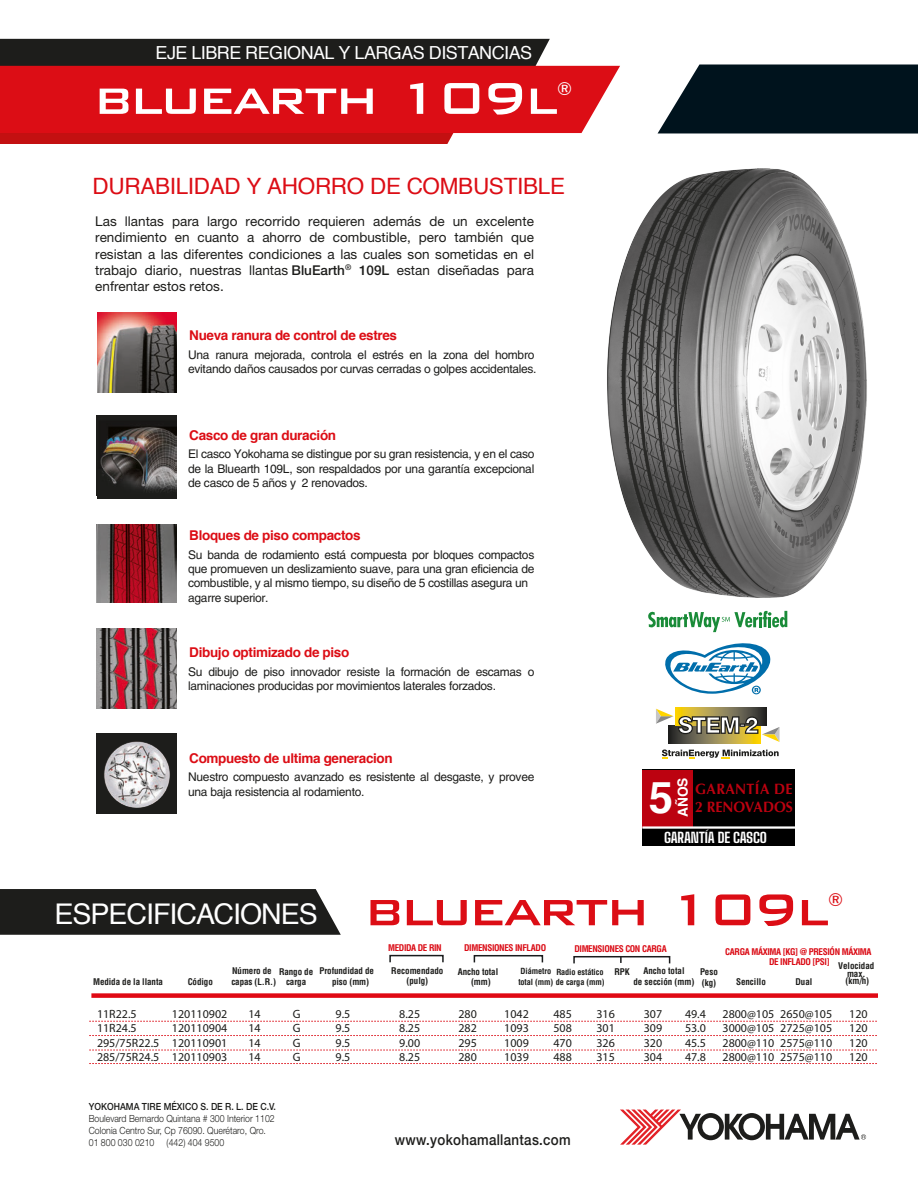
<style>
.page{position:relative;width:918px;height:1188px;background:#fff}
.page>*{position:absolute;margin:0;border:0;box-sizing:border-box;transform-origin:0 0}
.t1{font:500 59.7px "Bank Gothic BT";letter-spacing:-.05em;color:#fff}
.t2{font:500 59.7px "Bank Gothic BT";letter-spacing:-.05em;color:#dc0d15}
.t3{font:700 43.8px "Helvetica";color:#fff}
.t4{font:28.5px "Helvetica";letter-spacing:-.035em;color:#fff}
.t5{font:22.5px "Helvetica";letter-spacing:-.015em;color:#dc0d15}
.t6{font:18px "Helvetica";letter-spacing:-.03em;color:#fff}
.t7{font:500 18px "Bank Gothic BT";color:#fff}
.t8{font:500 18px "Bank Gothic BT";color:#dc0d15}
.t9{font:500 15px "Helvetica Neue LT Std";letter-spacing:.025em;color:#1d1d1b;scale:.89 1}
.t10{font:700 15px/18px "Optima";letter-spacing:.015em;color:#bc0210;scale:.94 1}
.t11{font:800 14.1px "Big Shoulders Text";letter-spacing:-.015em;color:#fff}
.t12{font:700 13.65px "Helvetica";color:#fff}
.t13{font:13.5px/16.2px "Helvetica Neue LT Std";color:#1d1d1b;text-align:justify}
.t14{font:700 13.5px "Helvetica";letter-spacing:-.025em;color:#dc0d15}
.t15{font:12px/14.4px "Helvetica LT Std";letter-spacing:-.025em;color:#1d1d1b}
.t16{font:12px/14.4px "Myriad Pro";color:#1d1d1b;text-align:justify}
.t17{font:300 9.9px/11.9px "Helvetica Neue LT Std";color:#1d1d1b;scale:.89 1}
.t18{font:500 9.9px "Helvetica Neue LT Std";color:#1d1d1b;scale:.89 1}
.t19{font:700 condensed 9px/10.5px "Helvetica LT Std";letter-spacing:-.005em;color:#1d1d1b;text-align:center}
.t20{font:700 condensed 9px/10.8px "Helvetica LT Std";letter-spacing:-.04em;color:#da0812;text-align:center}
.t21{font:700 condensed 8.25px "Helvetica LT Std";letter-spacing:-.01em;color:#1d1d1b}
.s1{font-weight:500}
</style>
<div class="page">
<div style="left:0;top:889px;width:341px;height:46px;background:#1d1d1b"></div>
<svg style="left:0;top:39px;width:620px;height:105px;background:#b12328"></svg>
<div style="left:91px;top:993px;width:787px;height:5px;background:#e00914"></div>
<svg style="left:89px;top:1035px;width:788px;height:1px"></svg>
<svg style="left:89px;top:1050px;width:788px;height:1px"></svg>
<svg style="left:89px;top:1063px;width:788px;height:1px"></svg>
<svg style="left:89px;top:1021px;width:788px;height:1px"></svg>
<img style="left:607px;top:169px;width:260px;height:429px">
<svg style="left:648px;top:611px;width:139px;height:21px"></svg>
<svg style="left:620px;top:1110px;width:246px;height:35px"></svg>
<img style="left:97px;top:313px;width:79px;height:80px">
<img style="left:97px;top:415px;width:79px;height:3px">
<img style="left:97px;top:418px;width:79px;height:81px">
<img style="left:97px;top:524px;width:79px;height:79px">
<img style="left:97px;top:628px;width:79px;height:80px">
<div style="left:97px;top:734px;width:80px;height:80px;background:#1d1d1b"></div>
<img style="left:104px;top:741px;width:66px;height:67px;border-radius:33px">
<svg style="left:665px;top:643px;width:106px;height:51px"></svg>
<svg style="left:656px;top:707px;width:124px;height:37px"></svg>
<svg style="left:662px;top:750px;width:117px;height:9px"></svg>
<div style="left:389px;top:955px;width:55px;height:8px;border:2px solid #191b1c"></div>
<div style="left:474px;top:955px;width:69px;height:8px;border:2px solid #191b1c"></div>
<div style="left:573px;top:956px;width:97px;height:8px;border:2px solid #191b1c"></div>
<svg style="left:620px;top:957px;width:2px;height:6px"></svg>
<svg style="left:658px;top:65px;width:260px;height:69px;background:#172831"></svg>
<div style="left:642px;top:769px;width:153px;height:77px;background:#000"></div>
<div style="left:642px;top:770px;width:50px;height:58px;background:#bc0210"></div>
<hr style="left:642px;top:826px;width:153px;height:3px;background:#fff">
<h3 class="t6" style="left:156px;top:38px;width:378px">EJE LIBRE REGIONAL Y LARGAS DISTANCIAS</h3>
<h1 class="t1" style="left:94px;top:66px;width:466px">bluearth 109l</h1>
<h3 class="t7" style="left:557px;top:80px;width:16px">®</h3>
<h3 class="t5" style="left:93px;top:169px;width:474px">DURABILIDAD Y AHORRO DE COMBUSTIBLE</h3>
<p class="t13" style="left:95px;top:213px;width:440px">Las llantas para largo recorrido requieren además de un excelente rendimiento en cuanto a ahorro de combustible, pero también que resistan a las diferentes condiciones a las cuales son sometidas en el trabajo diario, nuestras llantas <span class="s1">BluEarth</span><sup>®</sup> <span class="s1">109L</span> estan diseñadas para enfrentar estos retos.</p>
<p class="t14" style="left:189px;top:324px;width:209px">Nueva ranura de control de estres</p>
<p class="t15" style="left:188px;top:347px;width:350px">Una ranura mejorada, controla el estrés en la zona del hombro evitando daños causados por curvas cerradas o golpes accidentales.</p>
<p class="t14" style="left:189px;top:424px;width:148px">Casco de gran duración</p>
<p class="t15" style="left:188px;top:447px;width:348px;text-align:justify">El casco Yokohama se distingue por su gran resistencia, y en el caso de la Bluearth 109L, son respaldados por una garantía excepcional de casco de 5 años y 2 renovados.</p>
<p class="t14" style="left:189px;top:524px;width:173px">Bloques de piso compactos</p>
<p class="t15" style="left:188px;top:547px;width:348px">Su banda de rodamiento está compuesta por bloques compactos que promueven un deslizamiento suave, para una gran eficiencia de combustible, y al mismo tiempo, su diseño de 5 costillas asegura un agarre superior.</p>
<p class="t14" style="left:189px;top:641px;width:162px">Dibujo optimizado de piso</p>
<p class="t15" style="left:188px;top:664px;width:348px">Su dibujo de piso innovador resiste la formación de escamas o laminaciones producidas por movimientos laterales forzados.</p>
<p class="t14" style="left:189px;top:747px;width:205px">Compuesto de ultima generacion</p>
<p class="t15" style="left:188px;top:770px;width:348px">Nuestro compuesto avanzado es resistente al desgaste, y provee una baja resistencia al rodamiento.</p>
<h2 class="t3" style="left:649px;top:762px;width:26px">5</h2>
<p class="t12" style="left:672px;top:817px;width:41px;rotate:-90deg">AÑOS</p>
<p class="t10" style="left:695px;top:780px;width:106px">GARANTÍA DE<br>2 RENOVADOS</p>
<p class="t11" style="left:664px;top:828px;width:104px">GARANTÍA DE CASCO</p>
<h3 class="t4" style="left:54px;top:892px;width:265px">ESPECIFICACIONES</h3>
<h1 class="t2" style="left:365px;top:878px;width:466px">bluearth 109l</h1>
<h3 class="t8" style="left:828px;top:892px;width:16px">®</h3>
<p class="t19" style="left:93px;top:976px;width:71px">Medida de la llanta</p>
<p class="t16" style="left:97px;top:1006px;width:64px;text-align:left">11R22.5<br>11R24.5<br>295/75R22.5<br>285/75R24.5</p>
<p class="t20" style="left:464px;top:942px;width:84px">DIMENSIONES INFLADO</p>
<p class="t20" style="left:574px;top:943px;width:94px">DIMENSIONES CON CARGA</p>
<p class="t20" style="left:725px;top:946px;width:148px">CARGA MÁXIMA [KG] @ PRESIÓN MÁXIMA<br>DE INFLADO [PSI]</p>
<p class="t20" style="left:388px;top:942px;width:55px">MEDIDA DE RIN</p>
<p class="t19" style="left:838px;top:962px;width:38px;line-height:7.5px">Velocidad max. (km/h)</p>
<p class="t19" style="left:188px;top:976px;width:27px">Código</p>
<p class="t19" style="left:231px;top:976px;width:46px">capas (L.R.)</p>
<p class="t19" style="left:279px;top:966px;width:36px">Rango de carga</p>
<p class="t19" style="left:391px;top:965px;width:54px">Recomendado (pulg)</p>
<p class="t19" style="left:471px;top:977px;width:21px">(mm)</p>
<p class="t19" style="left:232px;top:966px;width:41px">Número de</p>
<p class="t19" style="left:320px;top:966px;width:56px">Profundidad de</p>
<p class="t19" style="left:643px;top:966px;width:43px">Ancho total</p>
<p class="t19" style="left:458px;top:966px;width:42px">Ancho total</p>
<p class="t21" style="left:521px;top:966px;width:32px">Diámetro</p>
<p class="t21" style="left:556px;top:966px;width:49px">Radio estático</p>
<p class="t19" style="left:614px;top:966px;width:17px">RPK</p>
<p class="t19" style="left:700px;top:966px;width:67px;text-align:left">Peso<br>(kg) Sencillo</p>
<p class="t19" style="left:796px;top:977px;width:18px">Dual</p>
<p class="t19" style="left:332px;top:976px;width:39px">piso (mm)</p>
<p class="t19" style="left:633px;top:977px;width:63px">de sección (mm)</p>
<p class="t21" style="left:518px;top:977px;width:88px">total (mm) de carga (mm)</p>
<p class="t16" style="left:172px;top:1006px;width:57px">120110902<br>120110904<br>120110901<br>120110903</p>
<p class="t16" style="left:248px;top:1006px;width:14px">14<br>14<br>14<br>14</p>
<p class="t16" style="left:293px;top:1006px;width:9px">G G G G</p>
<p class="t16" style="left:336px;top:1006px;width:16px">9.5<br>9.5<br>9.5<br>9.5</p>
<p class="t16" style="left:399px;top:1006px;width:22px">8.25<br>8.25<br>9.00<br>8.25</p>
<p class="t16" style="left:458px;top:1006px;width:20px">280<br>282<br>295<br>280</p>
<p class="t16" style="left:504px;top:1006px;width:26px">1042<br>1093<br>1009<br>1039</p>
<p class="t16" style="left:553px;top:1006px;width:20px">485<br>508<br>470<br>488</p>
<p class="t16" style="left:596px;top:1006px;width:20px">316<br>301<br>326<br>315</p>
<p class="t16" style="left:644px;top:1006px;width:20px">307<br>309<br>320<br>304</p>
<p class="t16" style="left:685px;top:1006px;width:22px">49.4<br>53.0<br>45.5<br>47.8</p>
<p class="t16" style="left:849px;top:1006px;width:20px">120<br>120<br>120<br>120</p>
<p class="t16" style="left:723px;top:1006px;width:53px">2800@105<br>3000@105<br>2800@110<br>2800@110</p>
<p class="t16" style="left:780px;top:1006px;width:53px">2650@105<br>2725@105<br>2575@110<br>2575@110</p>
<p class="t18" style="left:89px;top:1101px;width:212px">YOKOHAMA TIRE MÉXICO S. DE R. L. DE C.V.</p>
<p class="t17" style="left:89px;top:1112px;width:210px">Boulevard Bernardo Quintana # 300 Interior 1102<br>Colonia Centro Sur, Cp 76090. Querétaro, Qro.<br>01 800 030 0210 (442) 404 9500</p>
<p class="t9" style="left:395px;top:1131px;width:199px">www.yokohamallantas.com</p>
</div>
